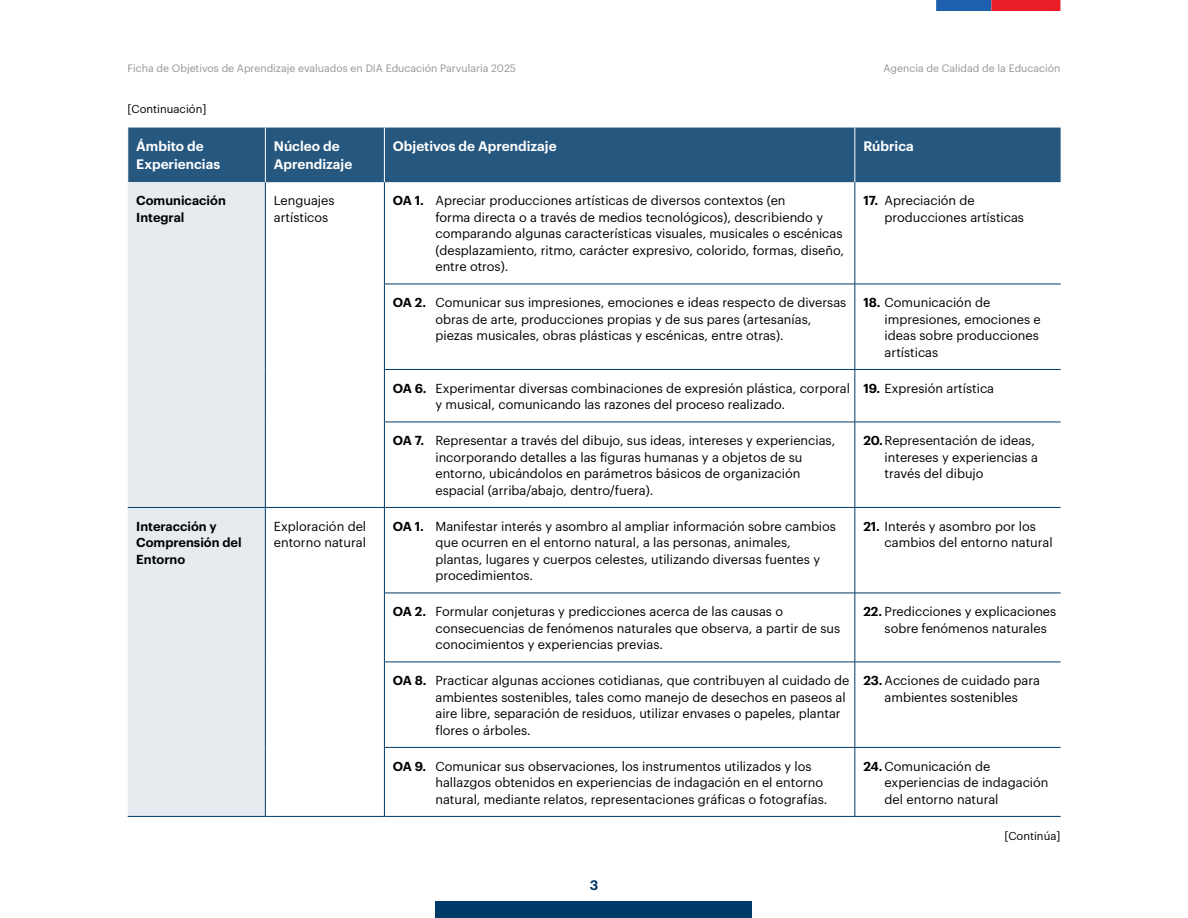
<style>
.page{position:relative;width:1188px;height:918px;background:#fff}
.page>*{position:absolute;margin:0;border:0;box-sizing:border-box;transform-origin:0 0}
.t1{font:600 13.5px/18px "Graphik";color:#fff}
.t2{font:600 13.5px "Graphik";color:#003a68}
.t3{font:12.75px/16.5px "Graphik";color:#000}
.t4{font:600 12.75px/16.5px "Graphik";color:#000}
.t5{font:11.25px "Graphik";color:#000}
.t6{font:10.5px "Graphik";color:#939598}
.s1{font-weight:600}
</style>
<div class="page">
<div style="left:936px;top:0;width:55px;height:11px;background:#1d61ae"></div>
<svg style="left:991px;top:0;width:69px;height:11px"></svg>
<div style="left:436px;top:902px;width:316px;height:16px;background:#003a68"></div>
<div style="left:128px;top:128px;width:933px;height:54px;background:#26577f"></div>
<div style="left:128px;top:182px;width:137px;height:634px;background:#e6ebf0"></div>
<hr style="left:265px;top:128px;width:1px;height:54px;background:#fff">
<hr style="left:384px;top:128px;width:1px;height:54px;background:#fff">
<hr style="left:855px;top:128px;width:1px;height:54px;background:#fff">
<hr style="left:265px;top:182px;width:1px;height:102px;background:#003a68">
<hr style="left:265px;top:284px;width:1px;height:85px;background:#003a68">
<hr style="left:265px;top:369px;width:1px;height:53px;background:#003a68">
<hr style="left:265px;top:422px;width:1px;height:85px;background:#003a68">
<hr style="left:384px;top:182px;width:1px;height:102px;background:#003a68">
<hr style="left:855px;top:182px;width:1px;height:102px;background:#003a68">
<hr style="left:384px;top:284px;width:471px;height:1px;background:#003a68">
<hr style="left:384px;top:284px;width:1px;height:85px;background:#003a68">
<hr style="left:855px;top:284px;width:206px;height:1px;background:#003a68">
<hr style="left:855px;top:284px;width:1px;height:85px;background:#003a68">
<hr style="left:384px;top:369px;width:471px;height:1px;background:#003a68">
<hr style="left:384px;top:370px;width:1px;height:52px;background:#003a68">
<hr style="left:855px;top:369px;width:206px;height:1px;background:#003a68">
<hr style="left:855px;top:370px;width:1px;height:52px;background:#003a68">
<hr style="left:384px;top:422px;width:471px;height:1px;background:#003a68">
<hr style="left:384px;top:422px;width:1px;height:85px;background:#003a68">
<hr style="left:855px;top:422px;width:206px;height:1px;background:#003a68">
<hr style="left:855px;top:422px;width:1px;height:85px;background:#003a68">
<hr style="left:128px;top:507px;width:137px;height:1px;background:#003a68">
<hr style="left:265px;top:507px;width:119px;height:1px;background:#003a68">
<hr style="left:265px;top:508px;width:1px;height:85px;background:#003a68">
<hr style="left:265px;top:593px;width:1px;height:69px;background:#003a68">
<hr style="left:265px;top:662px;width:1px;height:85px;background:#003a68">
<hr style="left:265px;top:747px;width:1px;height:69px;background:#003a68">
<hr style="left:384px;top:507px;width:471px;height:1px;background:#003a68">
<hr style="left:384px;top:508px;width:1px;height:85px;background:#003a68">
<hr style="left:855px;top:507px;width:206px;height:1px;background:#003a68">
<hr style="left:855px;top:508px;width:1px;height:85px;background:#003a68">
<hr style="left:384px;top:593px;width:471px;height:1px;background:#003a68">
<hr style="left:384px;top:593px;width:1px;height:69px;background:#003a68">
<hr style="left:855px;top:593px;width:206px;height:1px;background:#003a68">
<hr style="left:855px;top:593px;width:1px;height:69px;background:#003a68">
<hr style="left:384px;top:662px;width:471px;height:1px;background:#003a68">
<hr style="left:384px;top:662px;width:1px;height:85px;background:#003a68">
<hr style="left:855px;top:662px;width:206px;height:1px;background:#003a68">
<hr style="left:855px;top:662px;width:1px;height:85px;background:#003a68">
<hr style="left:384px;top:747px;width:471px;height:1px;background:#003a68">
<hr style="left:384px;top:748px;width:1px;height:68px;background:#003a68">
<hr style="left:855px;top:747px;width:206px;height:1px;background:#003a68">
<hr style="left:855px;top:748px;width:1px;height:68px;background:#003a68">
<hr style="left:128px;top:816px;width:137px;height:1px;background:#003a68">
<hr style="left:265px;top:816px;width:119px;height:1px;background:#003a68">
<hr style="left:384px;top:816px;width:471px;height:1px;background:#003a68">
<hr style="left:855px;top:816px;width:206px;height:1px;background:#003a68">
<p class="t6" style="left:128px;top:60px;width:390px">Ficha de Objetivos de Aprendizaje evaluados en DIA Educación Parvularia 2025</p>
<p class="t5" style="left:128px;top:100px;width:80px">[Continuación]</p>
<p class="t6" style="left:884px;top:60px;width:178px">Agencia de Calidad de la Educación</p>
<p class="t1" style="left:136px;top:136px;width:85px">Ámbito de<br>Experiencias</p>
<p class="t1" style="left:274px;top:136px;width:80px">Núcleo de<br>Aprendizaje</p>
<p class="t1" style="left:393px;top:136px;width:165px">Objetivos de Aprendizaje</p>
<p class="t1" style="left:863px;top:136px;width:52px">Rúbrica</p>
<p class="t4" style="left:136px;top:191px;width:91px">Comunicación<br>Integral</p>
<p class="t3" style="left:274px;top:191px;width:62px">Lenguajes artísticos</p>
<p class="t3" style="left:435px;top:191px;width:410px;text-indent:-43px"><span class="s1">OA 1.</span> Apreciar producciones artísticas de diversos contextos (en<br>forma directa o a través de medios tecnológicos), describiendo y comparando algunas características visuales, musicales o escénicas (desplazamiento, ritmo, carácter expresivo, colorido, formas, diseño, entre otros).</p>
<p class="t3" style="left:885px;top:191px;width:141px;text-indent:-21px"><span class="s1">17.</span> Apreciación de producciones artísticas</p>
<p class="t3" style="left:435px;top:293px;width:412px;text-indent:-43px"><span class="s1">OA 2.</span> Comunicar sus impresiones, emociones e ideas respecto de diversas obras de arte, producciones propias y de sus pares (artesanías, piezas musicales, obras plásticas y escénicas, entre otras).</p>
<p class="t3" style="left:885px;top:293px;width:158px;text-indent:-21px"><span class="s1">18.</span> Comunicación de impresiones, emociones e ideas sobre producciones artísticas</p>
<p class="t3" style="left:435px;top:379px;width:416px;text-indent:-43px"><span class="s1">OA 6.</span> Experimentar diversas combinaciones de expresión plástica, corporal y musical, comunicando las razones del proceso realizado.</p>
<p class="t3" style="left:863px;top:379px;width:132px"><span class="s1">19.</span> Expresión artística</p>
<p class="t3" style="left:435px;top:431px;width:401px;text-indent:-43px"><span class="s1">OA 7.</span> Representar a través del dibujo, sus ideas, intereses y experiencias, incorporando detalles a las figuras humanas y a objetos de su entorno, ubicándolos en parámetros básicos de organización espacial (arriba/abajo, dentro/fuera).</p>
<p class="t3" style="left:885px;top:431px;width:155px;text-indent:-21px"><span class="s1">20.</span>Representación de ideas, intereses y experiencias a través del dibujo</p>
<p class="t4" style="left:136px;top:517px;width:107px">Interacción y<br>Comprensión del<br>Entorno</p>
<p class="t3" style="left:274px;top:517px;width:94px">Exploración del entorno natural</p>
<p class="t3" style="left:435px;top:517px;width:402px;text-indent:-43px"><span class="s1">OA 1.</span> Manifestar interés y asombro al ampliar información sobre cambios que ocurren en el entorno natural, a las personas, animales, plantas, lugares y cuerpos celestes, utilizando diversas fuentes y procedimientos.</p>
<p class="t3" style="left:885px;top:517px;width:170px;text-indent:-21px"><span class="s1">21.</span> Interés y asombro por los cambios del entorno natural</p>
<p class="t3" style="left:435px;top:602px;width:406px;text-indent:-43px"><span class="s1">OA 2.</span> Formular conjeturas y predicciones acerca de las causas o consecuencias de fenómenos naturales que observa, a partir de sus conocimientos y experiencias previas.</p>
<p class="t3" style="left:885px;top:602px;width:173px;text-indent:-21px"><span class="s1">22.</span> Predicciones y explicaciones sobre fenómenos naturales</p>
<p class="t3" style="left:435px;top:671px;width:415px;text-indent:-43px"><span class="s1">OA 8.</span> Practicar algunas acciones cotidianas, que contribuyen al cuidado de ambientes sostenibles, tales como manejo de desechos en paseos al aire libre, separación de residuos, utilizar envases o papeles, plantar flores o árboles.</p>
<p class="t3" style="left:863px;top:671px;width:178px;text-align:center"><span class="s1">23.</span> Acciones de cuidado para ambientes sostenibles</p>
<p class="t3" style="left:435px;top:757px;width:394px;text-indent:-43px"><span class="s1">OA 9.</span> Comunicar sus observaciones, los instrumentos utilizados y los hallazgos obtenidos en experiencias de indagación en el entorno natural, mediante relatos, representaciones gráficas o fotografías.</p>
<p class="t3" style="left:885px;top:757px;width:165px;text-indent:-21px"><span class="s1">24.</span> Comunicación de experiencias de indagación del entorno natural</p>
<p class="t5" style="left:1004px;top:828px;width:58px">[Continúa]</p>
<p class="t2" style="left:590px;top:875px;width:10px">3</p>
</div>
